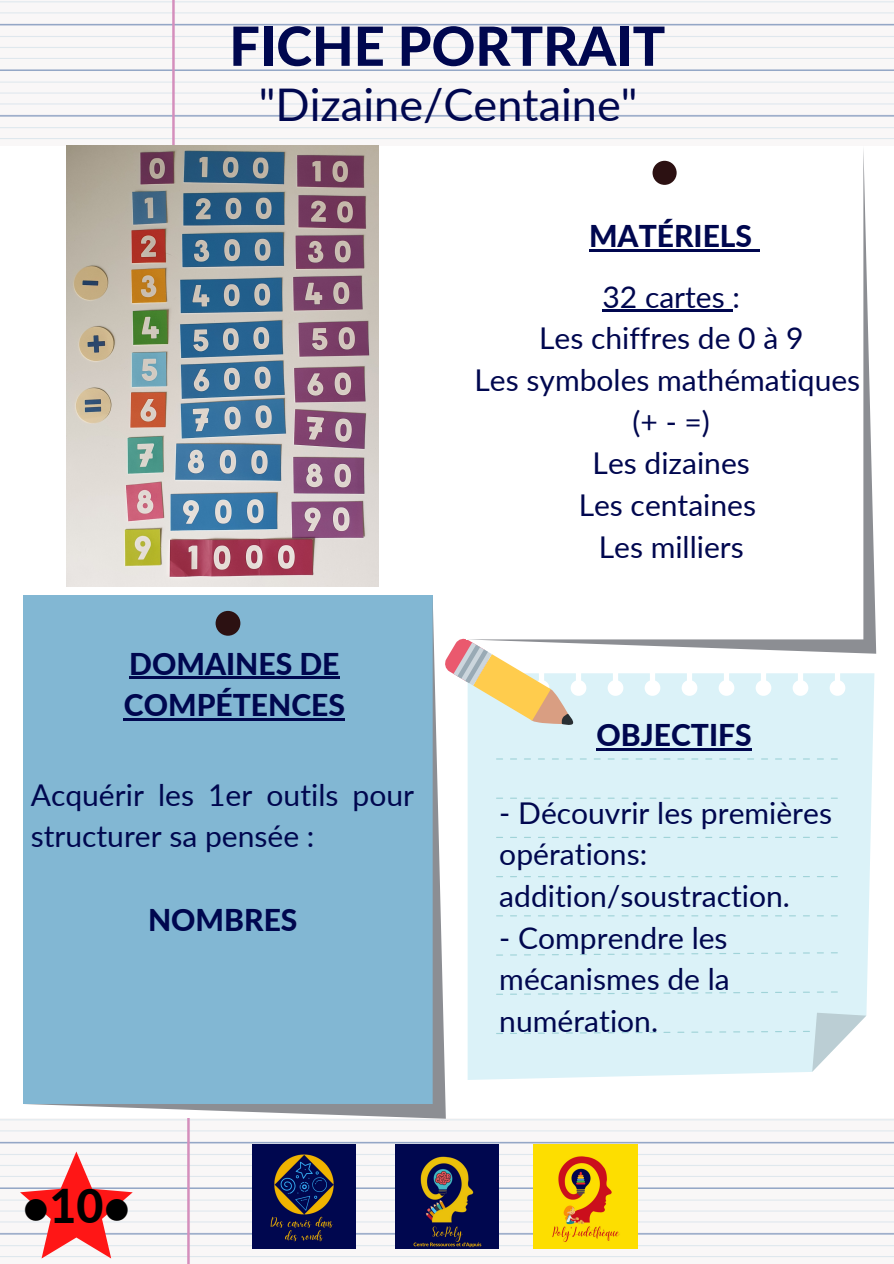
<style>
.page{position:relative;width:894px;height:1264px;background:#fff}
.page>*{position:absolute;margin:0;border:0;box-sizing:border-box;transform-origin:0 0}
.t1{font:800 54px "Lato";color:#00074f}
.t2{font:800 46.5px "Lato";color:#000}
.t3{font:45px "Lato";color:#00074f}
.t4{font:30px/41.7px "Lato";color:#00074f}
.t5{font:800 30px/41.7px "Lato";color:#00074f}
</style>
<div class="page">
<img style="left:0;top:1118px;width:893px;height:145px">
<div style="left:467px;top:673px;width:407px;height:406px;background:#dbf2f8"></div>
<svg style="left:496px;top:758px;width:341px;height:1px"></svg>
<svg style="left:496px;top:797px;width:341px;height:1px"></svg>
<svg style="left:496px;top:836px;width:341px;height:2px"></svg>
<svg style="left:496px;top:876px;width:341px;height:1px"></svg>
<svg style="left:496px;top:915px;width:341px;height:1px"></svg>
<svg style="left:496px;top:952px;width:341px;height:3px"></svg>
<svg style="left:496px;top:991px;width:341px;height:3px"></svg>
<svg style="left:496px;top:1012px;width:370px;height:59px;background:#daf0f5"></svg>
<img style="left:0;top:0;width:893px;height:145px">
<img style="left:395px;top:1144px;width:103px;height:104px">
<img style="left:252px;top:1144px;width:104px;height:104px">
<img style="left:533px;top:1144px;width:104px;height:104px">
<svg style="left:20px;top:1151px;width:113px;height:107px"></svg>
<hr style="left:596px;top:748px;width:155px;height:2px;background:#00074f">
<svg style="left:445px;top:638px;width:130px;height:95px"></svg>
<svg style="left:465px;top:149px;width:410px;height:504px"></svg>
<div style="left:23px;top:595px;width:422px;height:523px;background:#82b7d3"></div>
<img style="left:66px;top:146px;width:312px;height:440px">
<hr style="left:129px;top:676px;width:210px;height:3px;background:#00074f">
<hr style="left:124px;top:718px;width:221px;height:2px;background:#00074f">
<hr style="left:589px;top:249px;width:163px;height:3px;background:#00074f">
<svg style="left:752px;top:249px;width:7px;height:3px"></svg>
<hr style="left:602px;top:310px;width:130px;height:2px;background:#00074f">
<h1 class="t1" style="left:229px;top:12px;width:437px">FICHE PORTRAIT</h1>
<h3 class="t3" style="left:259px;top:77px;width:380px">"Dizaine/Centaine"</h3>
<p class="t5" style="left:124px;top:642px;width:222px">DOMAINES DE<br>COMPÉTENCES</p>
<p class="t4" style="left:31px;top:773px;width:385px">Acquérir les 1er outils pour structurer sa pensée :</p>
<p class="t5" style="left:148px;top:898px;width:151px">NOMBRES</p>
<h2 class="t2" style="left:23px;top:1177px;width:109px">•10•</h2>
<p class="t5" style="left:589px;top:215px;width:165px">MATÉRIELS</p>
<p class="t4" style="left:474px;top:275px;width:387px;text-align:center">32 cartes :<br>Les chiffres de 0 à 9<br>Les symboles mathématiques (+ - =)<br>Les dizaines<br>Les centaines<br>Les milliers</p>
<p class="t5" style="left:596px;top:713px;width:156px">OBJECTIFS</p>
<p class="t4" style="left:499px;top:791px;width:334px">- Découvrir les premières opérations: addition/soustraction.</p>
<p class="t4" style="left:499px;top:916px;width:232px;text-align:justify">- Comprendre les mécanismes de la numération.</p>
</div>
